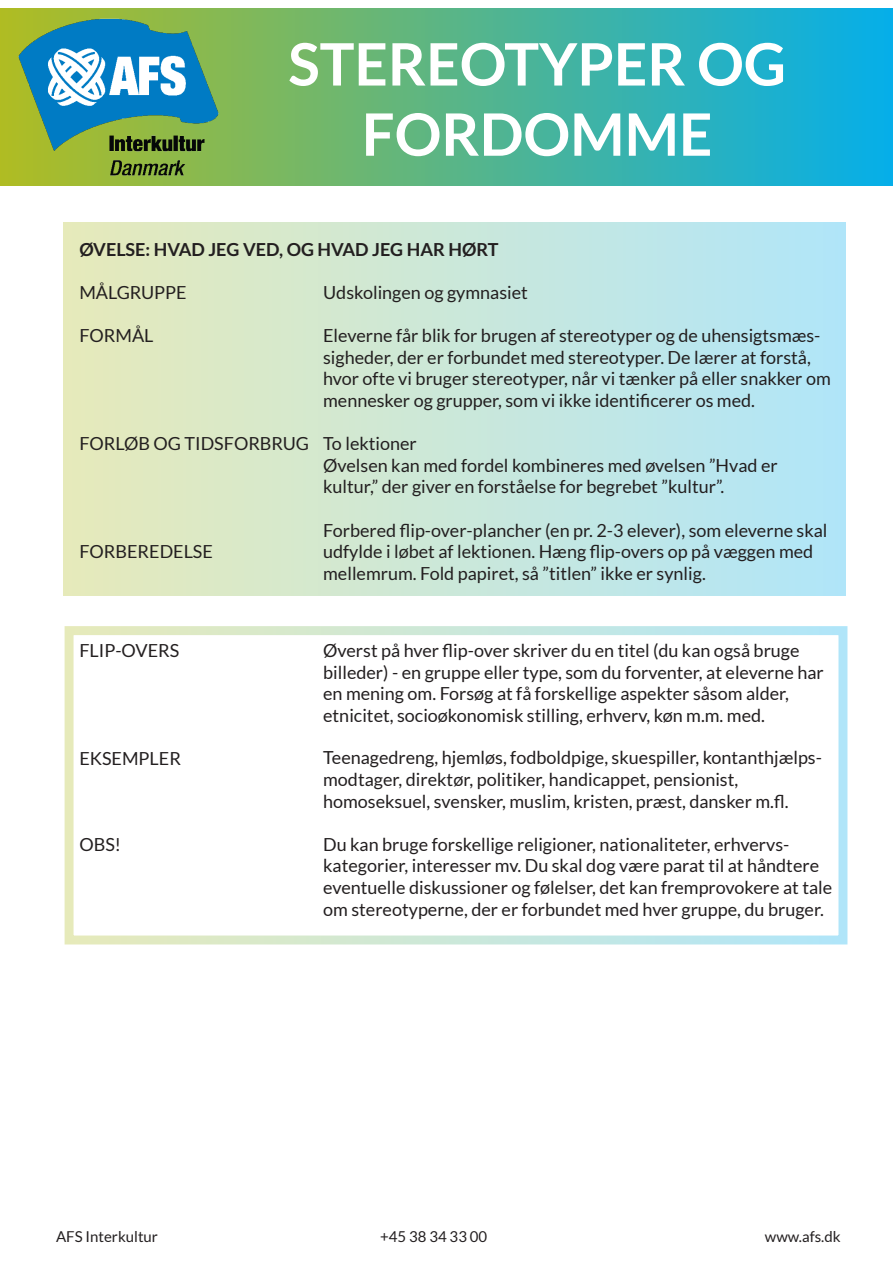
<style>
.page{position:relative;width:893px;height:1263px;background:#fff}
.page>*{position:absolute;margin:0;border:0;box-sizing:border-box;transform-origin:0 0}
.t1{font:700 58.5px/70.2px "Lato";color:#fff;text-align:center}
.t2{font:18px/21.6px "Lato";color:#231f20}
.t3{font:700 18px "Lato";color:#231f20}
.t4{font:15px "Lato";color:#231f20}
</style>
<div class="page">
<div style="left:63px;top:222px;width:783px;height:373px;background:linear-gradient(to right,#e6eaba,#b0e5f9)"></div>
<svg style="left:0;top:9px;width:893px;height:176px;background:#45b39d"></svg>
<div style="left:65px;top:626px;width:782px;height:318px;border:9px solid #fff"></div>
<img style="left:9px;top:9px;width:218px;height:176px">
<p class="t1" style="left:288px;top:28px;width:499px">STEREOTYPER OG<br>FORDOMME</p>
<p class="t3" style="left:79px;top:239px;width:421px">ØVELSE: HVAD JEG VED, OG HVAD JEG HAR HØRT</p>
<p class="t2" style="left:79px;top:282px;width:109px">MÅLGRUPPE</p>
<p class="t2" style="left:79px;top:325px;width:76px">FORMÅL</p>
<p class="t2" style="left:323px;top:282px;width:206px">Udskolingen og gymnasiet</p>
<p class="t2" style="left:323px;top:325px;width:509px">Eleverne får blik for brugen af stereotyper og de uhensigtsmæs&shy;sigheder, der er forbundet med stereotyper. De lærer at forstå, hvor ofte vi bruger stereotyper, når vi tænker på eller snakker om mennesker og grupper, som vi ikke identificerer os med.</p>
<p class="t2" style="left:323px;top:433px;width:456px">To lektioner<br>Øvelsen kan med fordel kombineres med øvelsen ”Hvad er</p>
<p class="t2" style="left:323px;top:476px;width:403px">kultur,” der giver en forståelse for begrebet ”kultur”.</p>
<p class="t2" style="left:323px;top:519px;width:506px">Forbered flip-over-plancher (en pr. 2-3 elever), som eleverne skal udfylde i løbet af lektionen. Hæng flip-overs op på væggen med mellemrum. Fold papiret, så ”titlen” ikke er synlig.</p>
<p class="t2" style="left:79px;top:433px;width:231px">FORLØB OG TIDSFORBRUG</p>
<p class="t2" style="left:79px;top:541px;width:135px">FORBEREDELSE</p>
<p class="t2" style="left:79px;top:640px;width:101px">FLIP-OVERS</p>
<p class="t2" style="left:79px;top:748px;width:103px">EKSEMPLER</p>
<p class="t2" style="left:79px;top:834px;width:43px">OBS!</p>
<p class="t2" style="left:323px;top:640px;width:502px">Øverst på hver flip-over skriver du en titel (du kan også bruge billeder) - en gruppe eller type, som du forventer, at eleverne har en mening om. Forsøg at få forskellige aspekter såsom alder,</p>
<p class="t2" style="left:323px;top:704px;width:443px">etnicitet, socioøkonomisk stilling, erhverv, køn m.m. med.</p>
<p class="t2" style="left:323px;top:747px;width:500px">Teenagedreng, hjemløs, fodboldpige, skuespiller, kontanthjælps&shy;modtager, direktør, politiker, handicappet, pensionist,</p>
<p class="t2" style="left:323px;top:790px;width:467px">homoseksuel, svensker, muslim, kristen, præst, dansker m.fl.</p>
<p class="t2" style="left:323px;top:833px;width:511px">Du kan bruge forskellige religioner, nationaliteter, erhvervs&shy;kategorier, interesser mv. Du skal dog være parat til at håndtere eventuelle diskussioner og følelser, det kan fremprovokere at tale om stereotyperne, der er forbundet med hver gruppe, du bruger.</p>
<p class="t4" style="left:56px;top:1228px;width:104px">AFS Interkultur</p>
<p class="t4" style="left:380px;top:1228px;width:109px">+45 38 34 33 00</p>
<p class="t4" style="left:765px;top:1228px;width:77px">www.afs.dk</p>
</div>
